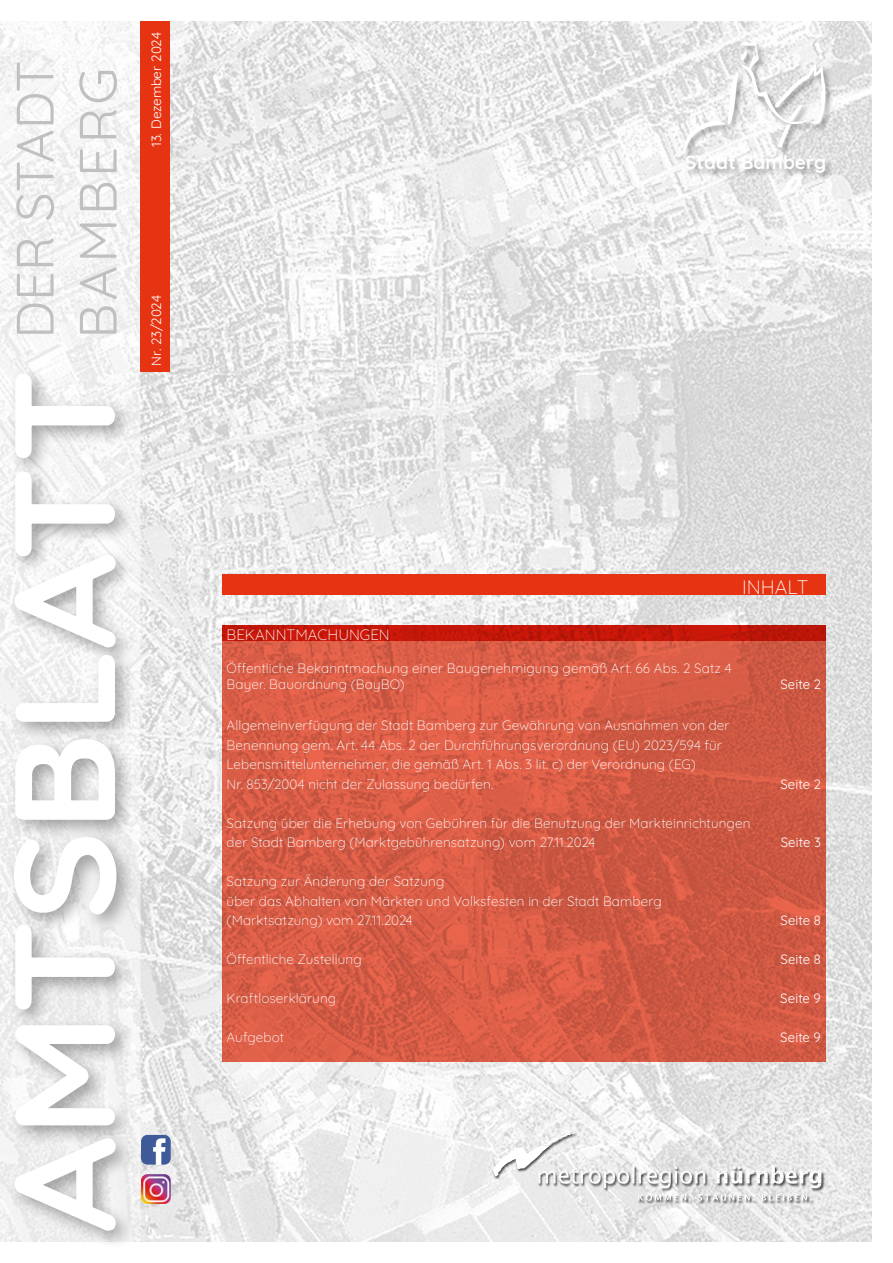
<style>
.page{position:relative;width:893px;height:1263px;background:#fff}
.page>*{position:absolute;margin:0;border:0;box-sizing:border-box;transform-origin:0 0}
.t1{font:300 142.5px "Quicksand";color:#fff;scale:1.05 1}
.t2{font:300 52.5px "Quicksand";color:#c1c0c0}
.t3{font:300 52.5px "Quicksand";letter-spacing:.06em;color:#c1c0c0}
._11_Amt_Copy{font:300 19.5px "Quicksand";color:#fff}
.t4{font:700 19.05px "Quicksand";color:#fff}
._11_Amt_Copy-2{font:300 15px "Quicksand";color:#fff}
.t5{font:300 13.5px/19.5px "Quicksand";letter-spacing:.01em;color:#fff}
.t6{font:300 13.5px "Quicksand";letter-spacing:-.02em;color:#fff}
</style>
<div class="page">
<img style="left:0;top:21px;width:872px;height:1221px">
<div style="left:140px;top:21px;width:30px;height:351px;background:#e63312"></div>
<div style="left:682px;top:41px;width:151px;height:139px;background:#000;opacity:.33"></div>
<svg style="left:683px;top:41px;width:142px;height:112px"></svg>
<div style="left:6px;top:366px;width:131px;height:884px;background:#000;opacity:.33"></div>
<svg style="left:222px;top:625px;width:604px;height:1px"></svg>
<svg style="left:222px;top:626px;width:604px;height:436px;background:#d45943"></svg>
<div style="left:222px;top:574px;width:604px;height:21px;background:#e63312"></div>
<img style="left:141px;top:1135px;width:30px;height:30px">
<img style="left:141px;top:1174px;width:30px;height:30px">
<div style="left:492px;top:1130px;width:332px;height:74px;background:#000;opacity:.66"></div>
<svg style="left:638px;top:1194px;width:173px;height:7px"></svg>
<svg style="left:493px;top:1131px;width:328px;height:57px"></svg>
<p class="t2" style="left:-6px;top:339px;width:279px;rotate:-90deg">DER STADT</p>
<p class="t3" style="left:57px;top:339px;width:273px;rotate:-90deg">BAMBERG</p>
<p class="t1" style="left:-46px;top:1232px;width:824px;rotate:-90deg">AMTSBLATT</p>
<p class="t6" style="left:146px;top:147px;width:116px;rotate:-90deg">13. Dezember 2024</p>
<p class="t5" style="left:145px;top:366px;width:72px;rotate:-90deg">Nr. 23/2024</p>
<p class="t4" style="left:685px;top:147px;width:143px">Stadt Bamberg</p>
<p class="_11_Amt_Copy" style="left:742px;top:572px;width:68px">INHALT</p>
<p class="_11_Amt_Copy-2" style="left:227px;top:623px;width:165px">BEKANNTMACHUNGEN</p>
<p class="t5" style="left:227px;top:658px;width:506px;line-height:16.2px">Öffentliche Bekanntmachung einer Baugenehmigung gemäß Art. 66 Abs. 2 Satz 4<br>Bayer. Bauordnung (BayBO)</p>
<p class="t5" style="left:227px;top:714px;width:504px">Allgemeinverfügung der Stadt Bamberg zur Gewährung von Ausnahmen von der Benennung gem. Art. 44 Abs. 2 der Durchführungsverordnung (EU) 2023/594 für Lebensmittelunternehmer, die gemäß Art. 1 Abs. 3 lit. c) der Verordnung (EG)<br>Nr. 853/2004 nicht der Zulassung bedürfen.</p>
<p class="t5" style="left:780px;top:673px;width:42px">Seite 2</p>
<p class="t5" style="left:780px;top:773px;width:42px">Seite 2</p>
<p class="t5" style="left:227px;top:812px;width:525px">Satzung über die Erhebung von Gebühren für die Benutzung der Markteinrichtungen der Stadt Bamberg (Marktgebührensatzung) vom 27.11.2024</p>
<p class="t5" style="left:781px;top:831px;width:42px">Seite 3</p>
<p class="t5" style="left:227px;top:870px;width:219px">Satzung zur Änderung der Satzung</p>
<p class="t5" style="left:227px;top:890px;width:437px">über das Abhalten von Märkten und Volksfesten in der Stadt Bamberg</p>
<p class="t5" style="left:227px;top:909px;width:188px">(Marktsatzung) vom 27.11.2024</p>
<p class="t5" style="left:780px;top:909px;width:42px">Seite 8</p>
<p class="t5" style="left:227px;top:948px;width:137px">Öffentliche Zustellung</p>
<p class="t5" style="left:780px;top:948px;width:42px">Seite 8</p>
<p class="t5" style="left:227px;top:987px;width:111px">Kraftloserklärung</p>
<p class="t5" style="left:780px;top:987px;width:42px">Seite 9</p>
<p class="t5" style="left:227px;top:1026px;width:59px">Aufgebot</p>
<p class="t5" style="left:780px;top:1026px;width:42px">Seite 9</p>
</div>
